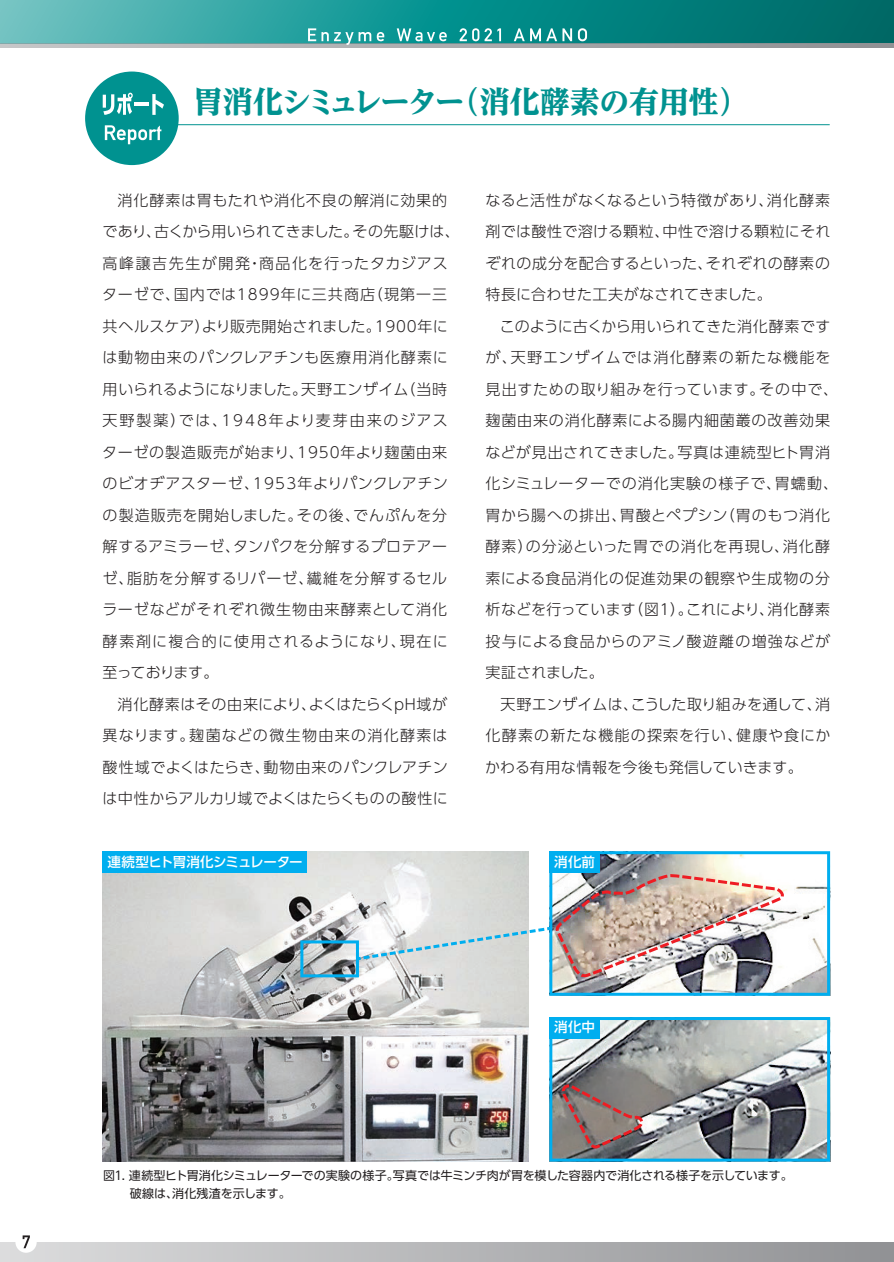
<style>
.page{position:relative;width:894px;height:1262px;background:#fff}
.page>*{position:absolute;margin:0;border:0;box-sizing:border-box;transform-origin:0 0}
.t1{font:800 30px "UD Reimin Pr 6";letter-spacing:-.01em;color:#009290}
.t2{font:300 15px/31.5px "UD Shin Go Pro";letter-spacing:.045em;color:#231f20;text-align:justify}
.t3{font:500 13.5px "UD Shin Go Pro";letter-spacing:-.02em;color:#fff}
.t4{font:12px/18px "UD Shin Go Pro";letter-spacing:-.015em;color:#231f20}
</style>
<div class="page">
<div style="left:0;top:1242px;width:893px;height:20px;background:linear-gradient(to right,#dcdcdd,#919295)"></div>
<svg style="left:893px;top:1242px;width:1px;height:20px"></svg>
<hr style="left:893px;top:0;width:1px;height:43px;background:#006764">
<svg style="left:0;top:0;width:893px;height:43px;background:#1e9391"></svg>
<div style="left:85px;top:72px;width:94px;height:93px;background:#009290;border-radius:50%"></div>
<svg style="left:103px;top:93px;width:30px;height:22px"></svg>
<hr style="left:134px;top:102px;width:14px;height:4px;background:#fff">
<svg style="left:152px;top:94px;width:12px;height:21px"></svg>
<svg style="left:105px;top:125px;width:56px;height:19px"></svg>
<hr style="left:103px;top:124px;width:726px;height:1px;background:#009290">
<div style="left:15px;top:1231px;width:22px;height:22px;background:#fff;border-radius:50%"></div>
<svg style="left:23px;top:1235px;width:7px;height:13px"></svg>
<svg style="left:0;top:43px;width:893px;height:4px;background:#9ea6a8"></svg>
<svg style="left:308px;top:28px;width:63px;height:17px"></svg>
<svg style="left:377px;top:32px;width:7px;height:9px"></svg>
<svg style="left:397px;top:28px;width:50px;height:13px"></svg>
<svg style="left:459px;top:28px;width:42px;height:13px"></svg>
<svg style="left:514px;top:28px;width:10px;height:13px"></svg>
<svg style="left:530px;top:28px;width:42px;height:13px"></svg>
<svg style="left:578px;top:28px;width:9px;height:13px"></svg>
<img style="left:103px;top:872px;width:425px;height:290px">
<svg style="left:549px;top:1017px;width:281px;height:145px;background:#919b9f"></svg>
<img style="left:300px;top:851px;width:530px;height:145px">
<div style="left:103px;top:851px;width:204px;height:21px;background:#00aeef"></div>
<div style="left:549px;top:851px;width:50px;height:21px;background:#00aeef"></div>
<div style="left:549px;top:1017px;width:50px;height:21px;background:#00aeef"></div>
<h1 class="t1" style="left:193px;top:76px;width:557px">胃消化シミュレーター（消化酵素の有用性）</h1>
<p class="t2" style="left:102px;top:184px;width:359px;text-align:left;text-indent:15px">消化酵素は胃もたれや消化不良の解消に効果的であり、古くから用いられてきました。その先駆けは、高峰譲吉先生が開発・商品化を行ったタカジアスターゼで、国内では1899年に三共商店（現第一三共ヘルスケア）より販売開始されました。1900年には動物由来のパンクレアチンも医療用消化酵素に用いられるようになりました。天野エンザイム（当時天野製薬）では、1948年より麦芽由来のジアスターゼの製造販売が始まり、1950年より麹菌由来のビオヂアスターゼ、1953年よりパンクレアチンの製造販売を開始しました。その後、でんぷんを分解するアミラーゼ、タンパクを分解するプロテアーゼ、脂肪を分解するリパーゼ、繊維を分解するセルラーゼなどがそれぞれ微生物由来酵素として消化酵素剤に複合的に使用されるようになり、現在に至っております。</p>
<p class="t2" style="left:102px;top:688px;width:347px;text-indent:15px">消化酵素はその由来により、よくはたらくpH域が異なります。麹菌などの微生物由来の消化酵素は酸性域でよくはたらき、動物由来のパンクレアチンは中性からアルカリ域でよくはたらくものの酸性に</p>
<p class="t2" style="left:485px;top:184px;width:347px">なると活性がなくなるという特徴があり、消化酵素剤では酸性で溶ける顆粒、中性で溶ける顆粒にそれぞれの成分を配合するといった、それぞれの酵素の特長に合わせた工夫がなされてきました。</p>
<p class="t2" style="left:485px;top:310px;width:354px;text-align:left;text-indent:14px">このように古くから用いられてきた消化酵素ですが、天野エンザイムでは消化酵素の新たな機能を見出すための取り組みを行っています。その中で、麹菌由来の消化酵素による腸内細菌叢の改善効果などが見出されてきました。写真は連続型ヒト胃消化シミュレーターでの消化実験の様子で、胃蠕動、胃から腸への排出、胃酸とペプシン（胃のもつ消化酵素）の分泌といった胃での消化を再現し、消化酵素による食品消化の促進効果の観察や生成物の分析などを行っています（図１）。これにより、消化酵素投与による食品からのアミノ酸遊離の増強などが実証されました。</p>
<p class="t2" style="left:485px;top:688px;width:346px;text-indent:15px">天野エンザイムは、こうした取り組みを通して、消化酵素の新たな機能の探索を行い、健康や食にかかわる有用な情報を今後も発信していきます。</p>
<p class="t3" style="left:108px;top:850px;width:197px">連続型ヒト胃消化シミュレーター</p>
<p class="t3" style="left:554px;top:850px;width:42px">消化前</p>
<p class="t3" style="left:554px;top:1016px;width:42px">消化中</p>
<p class="t4" style="left:103px;top:1166px;width:691px">図1. 連続型ヒト胃消化シミュレーターでの実験の様子。写真では牛ミンチ肉が胃を模した容器内で消化される様子を示しています。　　 破線は、消化残渣を示します。</p>
</div>
